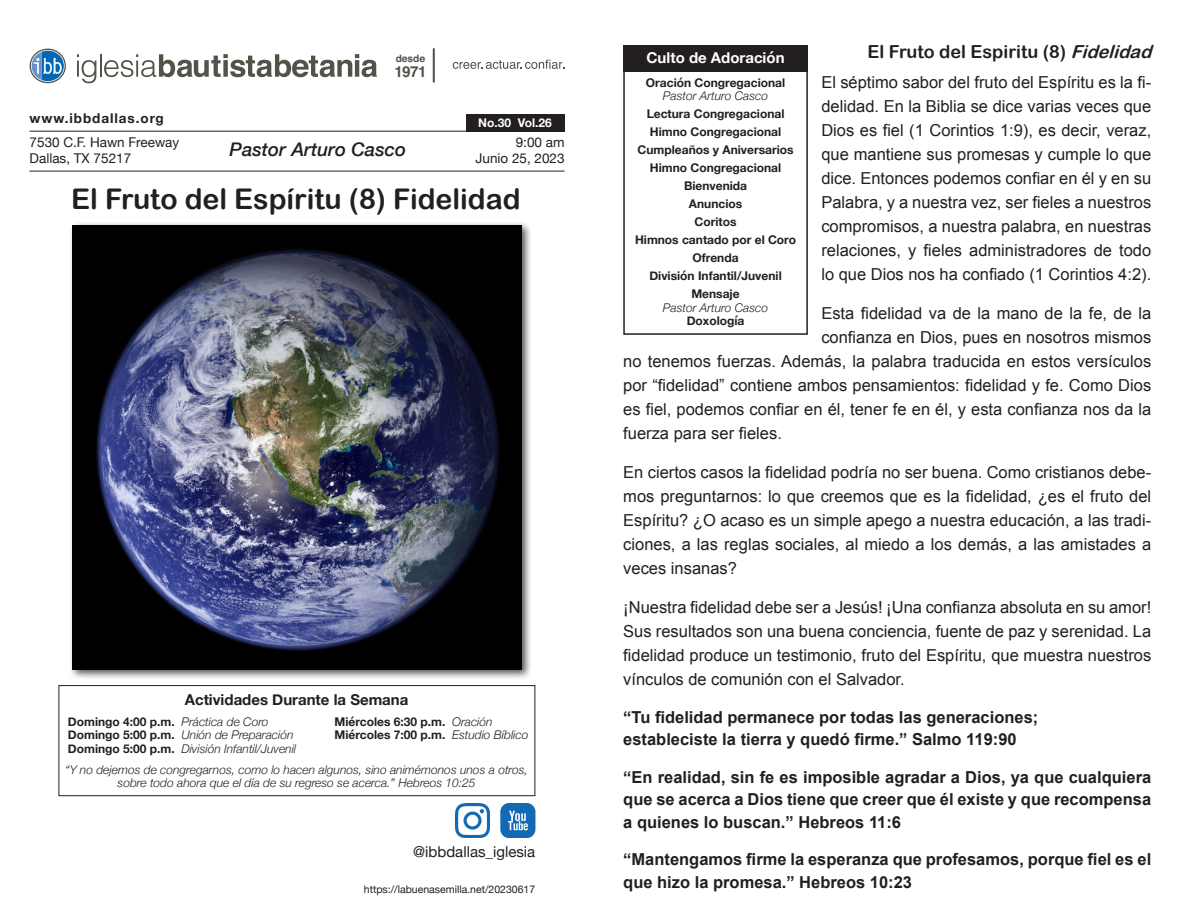
<style>
.page{position:relative;width:1188px;height:918px;background:#fff}
.page>*{position:absolute;margin:0;border:0;box-sizing:border-box;transform-origin:0 0}
.t1{font:28.5px "Arial Rounded MT Bold";color:#231f20}
.t2{font:italic 500 18.75px "Helvetica Neue";color:#231f20}
.t3{font:18px "Arial Rounded MT Bold";color:#231f20}
.t4{font:16.5px/24px "Arial";color:#231f20;text-align:justify}
.t5{font:700 16.5px/22.5px "Arial";color:#231f20;text-align:justify}
.t6{font:700 15.15px "Helvetica";color:#535249}
.t7{font:700 15px "Helvetica Neue";color:#231f20}
.t8{font:15px "Helvetica Neue";color:#231f20}
.t9{font:700 15px "Helvetica Neue";color:#fff}
.t10{font:13.5px "Helvetica Neue";color:#231f20}
.t11{font:700 13.5px "Helvetica Neue";letter-spacing:.07em;color:#231f20}
.t12{font:700 12px "Helvetica Neue";color:#231f20}
.t13{font:italic 300 12px "Helvetica Neue";color:#231f20}
.t14{font:700 12px "Helvetica Neue";color:#fff}
.t15{font:10.5px "Helvetica Neue";color:#231f20}
.t16{font:700 10.05px "Helvetica";color:#535249}
.s1{font-weight:300;font-style:italic}
.s2{font-weight:700;font-style:normal}
.s3{font-style:italic}
</style>
<div class="page">
<svg style="left:77px;top:54px;width:19px;height:29px"></svg>
<hr style="left:100px;top:54px;width:2px;height:23px;background:#535249">
<svg style="left:104px;top:54px;width:273px;height:23px"></svg>
<hr style="left:433px;top:49px;width:2px;height:33px;background:#535249">
<svg style="left:453px;top:60px;width:111px;height:9px"></svg>
<svg style="left:30px;top:49px;width:36px;height:34px"></svg>
<svg style="left:31px;top:50px;width:34px;height:32px"></svg>
<svg style="left:32px;top:51px;width:32px;height:30px"></svg>
<hr style="left:30px;top:131px;width:534px;height:1px;background:#231f20">
<hr style="left:30px;top:171px;width:534px;height:1px;background:#231f20">
<div style="left:466px;top:114px;width:99px;height:18px;background:#231f20"></div>
<div style="left:623px;top:63px;width:185px;height:272px;border:2px solid #231f20"></div>
<div style="left:59px;top:685px;width:476px;height:111px;border:1px solid #231f20"></div>
<svg style="left:501px;top:803px;width:34px;height:35px"></svg>
<svg style="left:455px;top:803px;width:35px;height:35px"></svg>
<div style="left:69px;top:222px;width:463px;height:458px;background:#231f20;opacity:.75"></div>
<img style="left:73px;top:225px;width:449px;height:444px">
<div style="left:623px;top:46px;width:185px;height:26px;background:#231f20"></div>
<p class="t16" style="left:396px;top:50px;width:31px">desde</p>
<p class="t6" style="left:395px;top:59px;width:34px">1971</p>
<p class="t11" style="left:30px;top:108px;width:136px">www.ibbdallas.org</p>
<p class="t14" style="left:478px;top:113px;width:75px">No.30 Vol.26</p>
<p class="t10" style="left:30px;top:133px;width:151px">7530 C.F. Hawn Freeway</p>
<p class="t10" style="left:30px;top:149px;width:103px">Dallas, TX 75217</p>
<p class="t2" style="left:230px;top:133px;width:178px">Pastor Arturo Casco</p>
<p class="t10" style="left:516px;top:133px;width:50px">9:00 am</p>
<p class="t10" style="left:476px;top:149px;width:91px">Junio 25, 2023</p>
<p class="t1" style="left:71px;top:182px;width:451px">El Fruto del Espíritu (8) Fidelidad</p>
<p class="t7" style="left:185px;top:688px;width:225px">Actividades Durante la Semana</p>
<p class="t12" style="left:68px;top:712px;width:202px">Domingo 4:00 p.m. <span class="s1">Práctica de Coro</span></p>
<p class="t12" style="left:335px;top:712px;width:160px">Miércoles 6:30 p.m. <span class="s1">Oración</span></p>
<p class="t13" style="left:68px;top:726px;width:227px"><span class="s2">Domingo 5:00 p.m.</span> Unión de Preparación</p>
<p class="t12" style="left:335px;top:726px;width:195px">Miércoles 7:00 p.m. <span class="s1">Estudio Bíblico</span></p>
<p class="t13" style="left:68px;top:739px;width:230px"><span class="s2">Domingo 5:00 p.m.</span> División Infantil/Juvenil</p>
<p class="t13" style="left:65px;top:760px;width:464px">“Y no dejemos de congregarnos, como lo hacen algunos, sino animémonos unos a otros,</p>
<p class="t13" style="left:118px;top:774px;width:359px">sobre todo ahora que el día de su regreso se acerca.” Hebreos 10:25</p>
<p class="t8" style="left:413px;top:841px;width:123px">@ibbdallas_iglesia</p>
<p class="t15" style="left:364px;top:882px;width:173px">https://labuenasemilla.net/20230617</p>
<p class="t3" style="left:868px;top:41px;width:291px">El Fruto del Espiritu (8) <span class="s3">Fidelidad</span></p>
<p class="t4" style="left:821px;top:71px;width:331px">El séptimo sabor del fruto del Espíritu es la fi&shy;delidad. En la Biblia se dice varias veces que Dios es fiel (1 Corintios 1:9), es decir, veraz, que mantiene sus promesas y cumple lo que dice. Entonces podemos confiar en él y en su Palabra, y a nuestra vez, ser fieles a nuestros compromisos, a nuestra palabra, en nuestras relaciones, y fieles administradores de todo lo que Dios nos ha confiado (1 Corintios 4:2).</p>
<p class="t4" style="left:821px;top:302px;width:331px">Esta fidelidad va de la mano de la fe, de la</p>
<p class="t4" style="left:821px;top:326px;width:331px">confianza en Dios, pues en nosotros mismos</p>
<p class="t4" style="left:623px;top:350px;width:529px">no tenemos fuerzas. Además, la palabra traducida en estos versículos</p>
<p class="t4" style="left:623px;top:374px;width:529px">por “fidelidad” contiene ambos pensamientos: fidelidad y fe. Como Dios</p>
<p class="t4" style="left:623px;top:398px;width:529px">es fiel, podemos confiar en él, tener fe en él, y esta confianza nos da la</p>
<p class="t4" style="left:623px;top:422px;width:160px">fuerza para ser fieles.</p>
<p class="t4" style="left:623px;top:461px;width:530px">En ciertos casos la fidelidad podría no ser buena. Como cristianos debe&shy;mos preguntarnos: lo que creemos que es la fidelidad, ¿es el fruto del Espíritu? ¿O acaso es un simple apego a nuestra educación, a las tradi&shy;ciones, a las reglas sociales, al miedo a los demás, a las amistades a veces insanas?</p>
<p class="t4" style="left:623px;top:596px;width:529px">¡Nuestra fidelidad debe ser a Jesús! ¡Una confianza absoluta en su amor!<br>Sus resultados son una buena conciencia, fuente de paz y serenidad. La fidelidad produce un testimonio, fruto del Espíritu, que muestra nuestros vínculos de comunión con el Salvador.</p>
<p class="t5" style="left:623px;top:706px;width:417px">“Tu fidelidad permanece por todas las generaciones;</p>
<p class="t5" style="left:623px;top:729px;width:395px">estableciste la tierra y quedó firme.” Salmo 119:90</p>
<p class="t5" style="left:623px;top:766px;width:529px">“En realidad, sin fe es imposible agradar a Dios, ya que cualquiera que se acerca a Dios tiene que creer que él existe y que recompensa a quienes lo buscan.” Hebreos 11:6</p>
<p class="t5" style="left:623px;top:849px;width:529px">“Mantengamos firme la esperanza que profesamos, porque fiel es el que hizo la promesa.” Hebreos 10:23</p>
<p class="t9" style="left:647px;top:46px;width:140px">Culto de Adoración</p>
<p class="t12" style="left:646px;top:73px;width:141px">Oración Congregacional</p>
<p class="t13" style="left:663px;top:87px;width:107px">Pastor Arturo Casco</p>
<p class="t12" style="left:647px;top:105px;width:139px">Lectura Congregacional</p>
<p class="t12" style="left:650px;top:123px;width:133px">Himno Congregacional</p>
<p class="t12" style="left:638px;top:141px;width:157px">Cumpleaños y Aniversarios</p>
<p class="t12" style="left:650px;top:159px;width:133px">Himno Congregacional</p>
<p class="t12" style="left:684px;top:177px;width:65px">Bienvenida</p>
<p class="t12" style="left:689px;top:195px;width:55px">Anuncios</p>
<p class="t12" style="left:695px;top:213px;width:43px">Coritos</p>
<p class="t12" style="left:635px;top:231px;width:163px">Himnos cantado por el Coro</p>
<p class="t12" style="left:693px;top:249px;width:48px">Ofrenda</p>
<p class="t12" style="left:649px;top:267px;width:134px">División Infantil/Juvenil</p>
<p class="t12" style="left:691px;top:285px;width:50px">Mensaje</p>
<p class="t13" style="left:663px;top:298px;width:107px">Pastor Arturo Casco</p>
<p class="t12" style="left:687px;top:312px;width:59px">Doxología</p>
</div>
